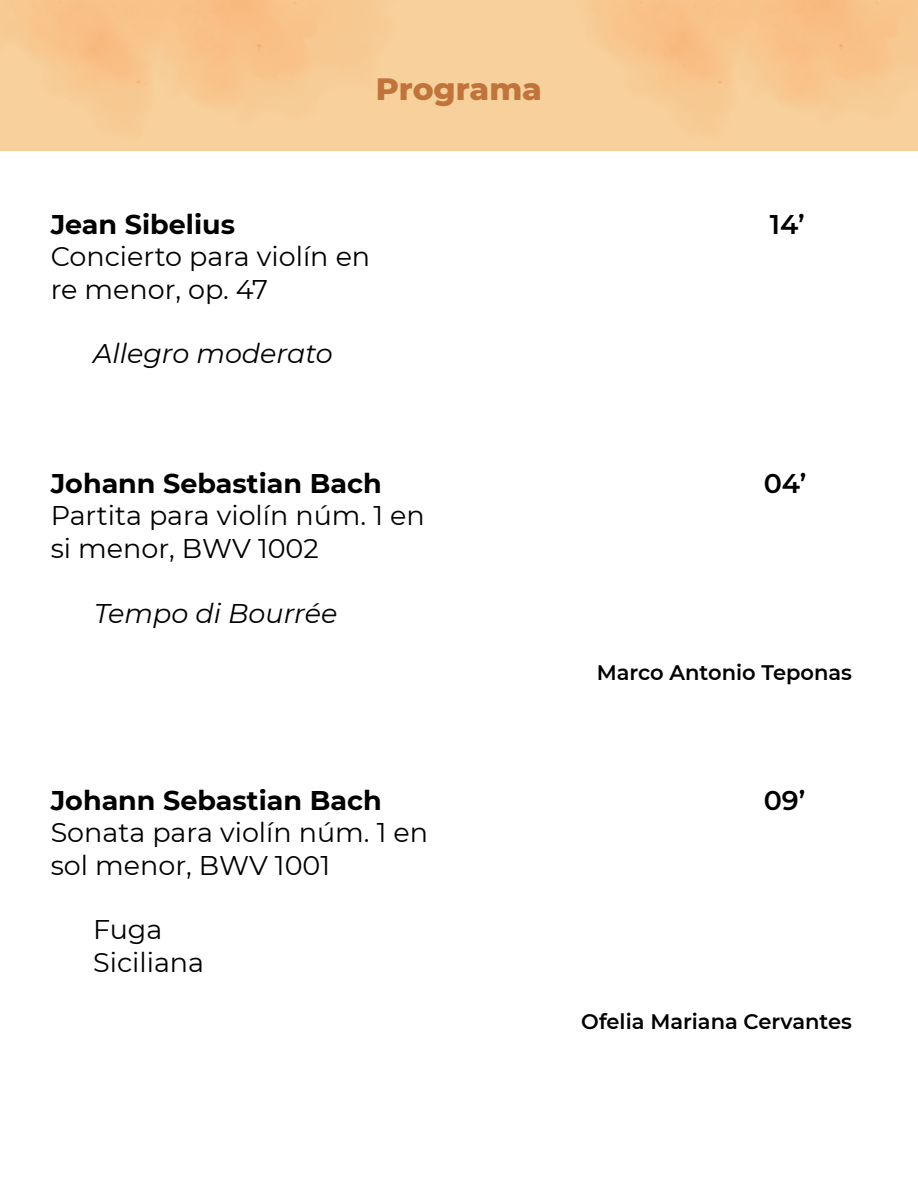
<style>
.page{position:relative;width:918px;height:1188px;background:#fff}
.page>*{position:absolute;margin:0;border:0;box-sizing:border-box;transform-origin:0 0}
.t1{font:800 31.5px "Montserrat";color:#c0743c}
.t2{font:27px/32.4px "Montserrat";color:#000}
.t3{font:700 27px "Montserrat";color:#000}
.t4{font:italic 27px "Montserrat";color:#000}
.t5{font:600 27px "Montserrat";color:#000}
.t6{font:600 21px "Montserrat";color:#000}
</style>
<div class="page">
<p class="t1" style="left:376px;top:65px;width:168px">Programa</p>
<p class="t3" style="left:51px;top:205px;width:186px">Jean Sibelius</p>
<p class="t5" style="left:770px;top:205px;width:36px">14’</p>
<p class="t2" style="left:51px;top:239px;width:321px">Concierto para violín en re menor, op. 47</p>
<p class="t4" style="left:93px;top:335px;width:241px">Allegro moderato</p>
<p class="t3" style="left:51px;top:464px;width:333px">Johann Sebastian Bach</p>
<p class="t5" style="left:764px;top:464px;width:44px">04’</p>
<p class="t2" style="left:51px;top:499px;width:376px">Partita para violín núm. 1 en si menor, BWV 1002</p>
<p class="t4" style="left:94px;top:594px;width:245px">Tempo di Bourrée</p>
<p class="t6" style="left:597px;top:658px;width:257px">Marco Antonio Teponas</p>
<p class="t3" style="left:51px;top:781px;width:333px">Johann Sebastian Bach</p>
<p class="t5" style="left:764px;top:781px;width:43px">09’</p>
<p class="t2" style="left:51px;top:815px;width:379px">Sonata para violín núm. 1 en sol menor, BWV 1001</p>
<p class="t2" style="left:93px;top:913px;width:112px">Fuga<br>Siciliana</p>
<p class="t6" style="left:581px;top:1007px;width:272px">Ofelia Mariana Cervantes</p>
</div>
